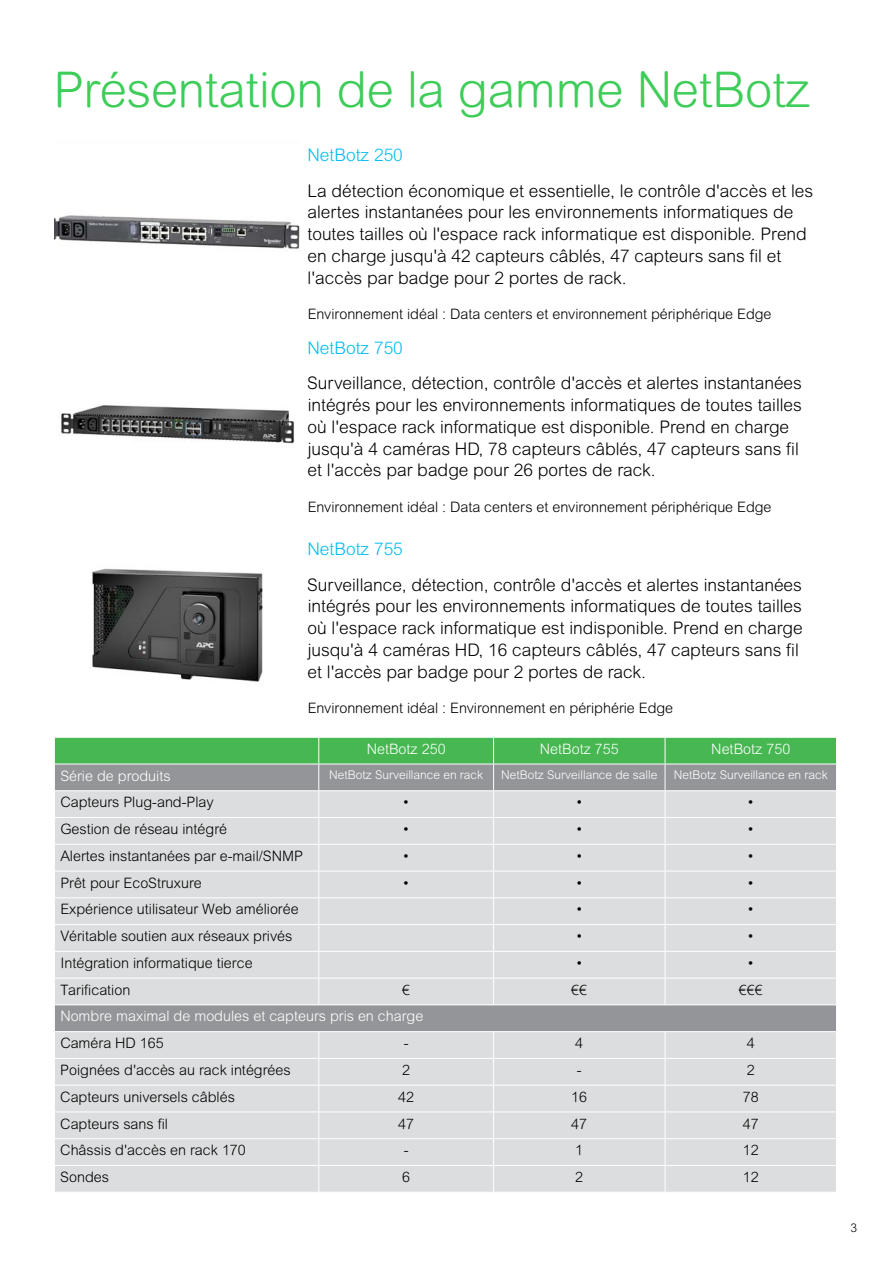
<style>
.page{position:relative;width:893px;height:1263px;background:#fff}
.page>*{position:absolute;margin:0;border:0;box-sizing:border-box;transform-origin:0 0}
.t1{font:300 49.35px "Arial Rounded MT Pro";letter-spacing:-.005em;color:#3dcd58}
.t2{font:300 17.4px/21.8px "Arial Rounded MT Pro";color:#000}
.t3{font:300 17.4px "Arial Rounded MT Pro";color:#00bdf2}
.t4{font:300 14.4px "Arial Rounded MT Pro";color:#000}
.t5{font:300 14.4px "Arial Rounded MT Pro";color:#fff}
.t6{font:300 12px "Arial Rounded MT Pro";color:#fff}
.t7{font:300 12px "Arial Rounded MT Pro";color:#000}
</style>
<div class="page">
<img style="left:54px;top:215px;width:246px;height:34px">
<svg style="left:54px;top:737px;width:783px;height:455px;background:#ccd4cf"></svg>
<hr style="left:319px;top:1004px;width:175px;height:1px;background:#fff">
<hr style="left:494px;top:1004px;width:171px;height:1px;background:#fff">
<hr style="left:665px;top:1004px;width:172px;height:1px;background:#fff">
<hr style="left:54px;top:1031px;width:265px;height:1px;background:#fff">
<hr style="left:319px;top:1031px;width:175px;height:1px;background:#fff">
<hr style="left:494px;top:1031px;width:171px;height:1px;background:#fff">
<hr style="left:665px;top:1031px;width:172px;height:1px;background:#fff">
<img style="left:92px;top:568px;width:171px;height:114px">
<img style="left:61px;top:405px;width:234px;height:39px">
<h1 class="t1" style="left:54px;top:61px;width:758px">Présentation de la gamme NetBotz</h1>
<p class="t3" style="left:307px;top:145px;width:97px">NetBotz 250</p>
<p class="t2" style="left:307px;top:180px;width:507px">La détection économique et essentielle, le contrôle d'accès et les alertes instantanées pour les environnements informatiques de toutes tailles où l'espace rack informatique est disponible. Prend en charge jusqu'à 42 capteurs câblés, 47 capteurs sans fil et l'accès par badge pour 2 portes de rack.</p>
<p class="t4" style="left:308px;top:306px;width:465px">Environnement idéal : Data centers et environnement périphérique Edge</p>
<p class="t3" style="left:307px;top:338px;width:97px">NetBotz 750</p>
<p class="t2" style="left:307px;top:373px;width:496px">Surveillance, détection, contrôle d'accès et alertes instantanées intégrés pour les environnements informatiques de toutes tailles où l'espace rack informatique est disponible. Prend en charge jusqu'à 4 caméras HD, 78 capteurs câblés, 47 capteurs sans fil et l'accès par badge pour 26 portes de rack.</p>
<p class="t4" style="left:308px;top:498px;width:465px">Environnement idéal : Data centers et environnement périphérique Edge</p>
<p class="t3" style="left:307px;top:539px;width:97px">NetBotz 755</p>
<p class="t2" style="left:307px;top:574px;width:497px">Surveillance, détection, contrôle d'accès et alertes instantanées intégrés pour les environnements informatiques de toutes tailles où l'espace rack informatique est indisponible. Prend en charge jusqu'à 4 caméras HD, 16 capteurs câblés, 47 capteurs sans fil et l'accès par badge pour 2 portes de rack.</p>
<p class="t4" style="left:308px;top:700px;width:367px">Environnement idéal : Environnement en périphérie Edge</p>
<p class="t5" style="left:367px;top:740px;width:80px">NetBotz 250</p>
<p class="t5" style="left:540px;top:740px;width:80px">NetBotz 755</p>
<p class="t5" style="left:711px;top:740px;width:80px">NetBotz 750</p>
<p class="t5" style="left:60px;top:767px;width:112px">Série de produits</p>
<p class="t6" style="left:329px;top:768px;width:156px">NetBotz Surveillance en rack</p>
<p class="t6" style="left:501px;top:768px;width:158px">NetBotz Surveillance de salle</p>
<p class="t6" style="left:674px;top:768px;width:156px">NetBotz Surveillance en rack</p>
<p class="t4" style="left:60px;top:794px;width:155px">Capteurs Plug-and-Play</p>
<p class="t4" style="left:404px;top:794px;width:7px">•</p>
<p class="t4" style="left:577px;top:794px;width:7px">•</p>
<p class="t4" style="left:748px;top:794px;width:7px">•</p>
<p class="t4" style="left:60px;top:821px;width:168px">Gestion de réseau intégré</p>
<p class="t4" style="left:404px;top:821px;width:7px">•</p>
<p class="t4" style="left:577px;top:821px;width:7px">•</p>
<p class="t4" style="left:748px;top:821px;width:7px">•</p>
<p class="t4" style="left:60px;top:847px;width:244px">Alertes instantanées par e-mail/SNMP</p>
<p class="t4" style="left:404px;top:847px;width:7px">•</p>
<p class="t4" style="left:577px;top:847px;width:7px">•</p>
<p class="t4" style="left:748px;top:847px;width:7px">•</p>
<p class="t4" style="left:60px;top:874px;width:143px">Prêt pour EcoStruxure</p>
<p class="t4" style="left:404px;top:874px;width:7px">•</p>
<p class="t4" style="left:577px;top:874px;width:7px">•</p>
<p class="t4" style="left:748px;top:874px;width:7px">•</p>
<p class="t4" style="left:60px;top:901px;width:240px">Expérience utilisateur Web améliorée</p>
<p class="t4" style="left:577px;top:901px;width:7px">•</p>
<p class="t4" style="left:748px;top:901px;width:7px">•</p>
<p class="t4" style="left:60px;top:928px;width:234px">Véritable soutien aux réseaux privés</p>
<p class="t4" style="left:577px;top:928px;width:7px">•</p>
<p class="t4" style="left:748px;top:928px;width:7px">•</p>
<p class="t4" style="left:60px;top:954px;width:194px">Intégration informatique tierce</p>
<p class="t4" style="left:577px;top:954px;width:7px">•</p>
<p class="t4" style="left:748px;top:954px;width:7px">•</p>
<p class="t4" style="left:60px;top:981px;width:72px">Tarification</p>
<p class="t4" style="left:402px;top:981px;width:10px">€</p>
<p class="t4" style="left:571px;top:981px;width:18px">€€</p>
<p class="t4" style="left:739px;top:981px;width:26px">€€€</p>
<p class="t5" style="left:60px;top:1008px;width:364px">Nombre maximal de modules et capteurs pris en charge</p>
<p class="t4" style="left:60px;top:1035px;width:105px">Caméra HD 165</p>
<p class="t4" style="left:404px;top:1035px;width:6px">-</p>
<p class="t4" style="left:575px;top:1035px;width:9px">4</p>
<p class="t4" style="left:747px;top:1035px;width:9px">4</p>
<p class="t4" style="left:60px;top:1061px;width:232px">Poignées d'accès au rack intégrées</p>
<p class="t4" style="left:402px;top:1061px;width:9px">2</p>
<p class="t4" style="left:577px;top:1061px;width:6px">-</p>
<p class="t4" style="left:747px;top:1061px;width:9px">2</p>
<p class="t4" style="left:60px;top:1088px;width:176px">Capteurs universels câblés</p>
<p class="t4" style="left:398px;top:1088px;width:17px">42</p>
<p class="t4" style="left:571px;top:1088px;width:17px">16</p>
<p class="t4" style="left:743px;top:1088px;width:17px">78</p>
<p class="t4" style="left:60px;top:1115px;width:109px">Capteurs sans fil</p>
<p class="t4" style="left:398px;top:1115px;width:17px">47</p>
<p class="t4" style="left:571px;top:1115px;width:17px">47</p>
<p class="t4" style="left:743px;top:1115px;width:17px">47</p>
<p class="t4" style="left:60px;top:1142px;width:187px">Châssis d'accès en rack 170</p>
<p class="t4" style="left:404px;top:1142px;width:6px">-</p>
<p class="t4" style="left:575px;top:1142px;width:9px">1</p>
<p class="t4" style="left:743px;top:1142px;width:17px">12</p>
<p class="t4" style="left:60px;top:1169px;width:50px">Sondes</p>
<p class="t4" style="left:402px;top:1169px;width:9px">6</p>
<p class="t4" style="left:575px;top:1169px;width:9px">2</p>
<p class="t4" style="left:743px;top:1169px;width:17px">12</p>
<p class="t7" style="left:850px;top:1221px;width:8px">3</p>
</div>
